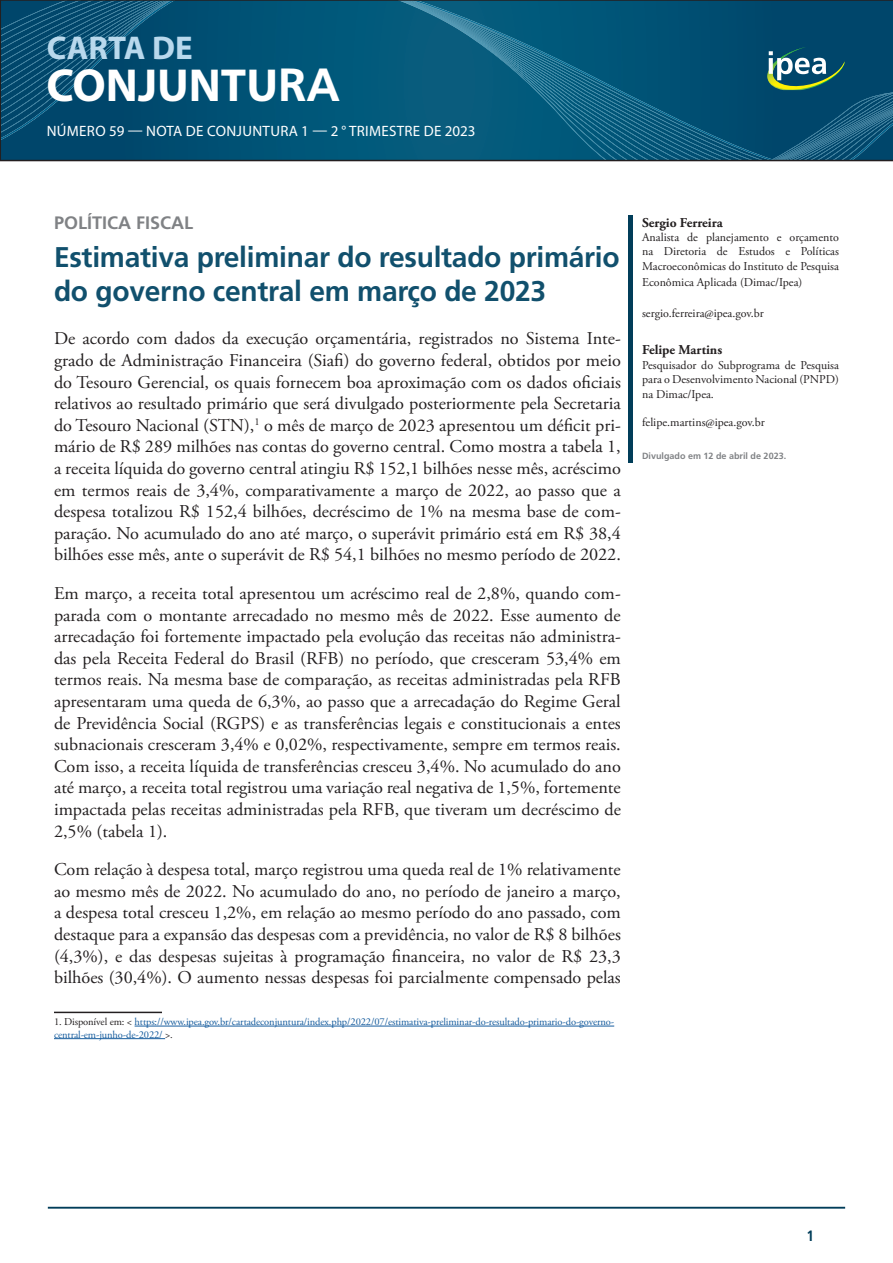
<style>
.page{position:relative;width:893px;height:1263px;background:#fff}
.page>*{position:absolute;margin:0;border:0;box-sizing:border-box;transform-origin:0 0}
.t1{font:700 46.5px "Myriad Pro";color:#fff}
.t2{font:700 33px "Myriad Pro";color:#b9d9ed}
.titulo-principal{font:700 28.5px/34.2px "Frutiger LT Pro";letter-spacing:-.01em;color:#11506d}
.corpo_de_texto{font:18px/21.6px "Adobe Garamond Pro";color:#231f20;text-align:justify}
.titulo-sessao{font:700 18px "Frutiger LT Pro";color:#808285}
.t3{font:15px "Myriad Pro";letter-spacing:.02em;color:#fff}
.t4{font:700 condensed 15px "Frutiger LT Pro";color:#013d59}
.nome_autor{font:700 13.5px "Adobe Garamond Pro";color:#231f20}
.email_autor{font:12px/14.4px "Adobe Garamond Pro";color:#231f20;text-align:justify}
.nome_autor-2{font:12px/14.4px "Adobe Garamond Pro";color:#231f20;text-align:justify}
.t5{font:10.5px/12.6px "Adobe Garamond Pro";letter-spacing:-.01em;color:#175d9e}
.email_autor-2{font:700 9px "Frutiger LT Pro";color:#808285}
.s1{font-family:"Frutiger LT Pro"}
.s2{color:#231f20}
</style>
<div class="page">
<svg style="left:0;top:0;width:893px;height:161px;background:#065476"></svg>
<hr style="left:48px;top:1207px;width:797px;height:1px;background:#013d59">
<img style="left:766px;top:47px;width:78px;height:44px">
<svg style="left:769px;top:51px;width:57px;height:29px"></svg>
<div style="left:628px;top:216px;width:5px;height:247px;background:#013d59"></div>
<hr style="left:54px;top:1012px;width:108px;height:1px;background:#231f20">
<hr style="left:135px;top:1026px;width:479px;height:1px;background:#175d9e">
<hr style="left:54px;top:1038px;width:111px;height:1px;background:#175d9e">
<h2 class="t2" style="left:47px;top:27px;width:147px">CARTA DE</h2>
<h1 class="t1" style="left:46px;top:55px;width:295px">CONJUNTU<span class="s1">RA</span></h1>
<p class="t3" style="left:47px;top:122px;width:430px">NÚMERO 59 — NOTA DE CONJUNTURA 1 — 2 ° TRIMESTRE DE 2023</p>
<p class="titulo-sessao" style="left:54px;top:212px;width:141px">POLÍTICA FISCAL</p>
<p class="titulo-principal" style="left:54px;top:240px;width:567px">Estimativa preliminar do resultado primário do governo central em março de 2023</p>
<p class="corpo_de_texto" style="left:54px;top:328px;width:568px">De acordo com dados da execução orçamentária, registrados no Sistema Inte&shy;grado de Administração Financeira (Siafi) do governo federal, obtidos por meio do Tesouro Gerencial, os quais fornecem boa aproximação com os dados oficiais relativos ao resultado primário que será divulgado posteriormente pela Secretaria do Tesouro Nacional (STN),<sup>1</sup> o mês de março de 2023 apresentou um déficit pri&shy;mário de R$ 289 milhões nas contas do governo central. Como mostra a tabela 1, a receita líquida do governo central atingiu R$ 152,1 bilhões nesse mês, acréscimo em termos reais de 3,4%, comparativamente a março de 2022, ao passo que a despesa totalizou R$ 152,4 bilhões, decréscimo de 1% na mesma base de com&shy;paração. No acumulado do ano até março, o superávit primário está em R$ 38,4 bilhões esse mês, ante o superávit de R$ 54,1 bilhões no mesmo período de 2022.</p>
<p class="corpo_de_texto" style="left:54px;top:583px;width:568px">Em março, a receita total apresentou um acréscimo real de 2,8%, quando com&shy;parada com o montante arrecadado no mesmo mês de 2022. Esse aumento de arrecadação foi fortemente impactado pela evolução das receitas não administra&shy;das pela Receita Federal do Brasil (RFB) no período, que cresceram 53,4% em termos reais. Na mesma base de comparação, as receitas administradas pela RFB apresentaram uma queda de 6,3%, ao passo que a arrecadação do Regime Geral de Previdência Social (RGPS) e as transferências legais e constitucionais a entes subnacionais cresceram 3,4% e 0,02%, respectivamente, sempre em termos reais.<br>Com isso, a receita líquida de transferências cresceu 3,4%. No acumulado do ano até março, a receita total registrou uma variação real negativa de 1,5%, fortemente impactada pelas receitas administradas pela RFB, que tiveram um decréscimo de 2,5% (tabela 1).</p>
<p class="corpo_de_texto" style="left:54px;top:859px;width:568px">Com relação à despesa total, março registrou uma queda real de 1% relativamente ao mesmo mês de 2022. No acumulado do ano, no período de janeiro a março, a despesa total cresceu 1,2%, em relação ao mesmo período do ano passado, com destaque para a expansão das despesas com a previdência, no valor de R$ 8 bilhões (4,3%), e das despesas sujeitas à programação financeira, no valor de R$ 23,3 bilhões (30,4%). O aumento nessas despesas foi parcialmente compensado pelas</p>
<p class="t5" style="left:54px;top:1016px;width:562px"><span class="s2">1. Disponível em: &lt;</span> https://www.ipea.gov.br/cartadeconjuntura/index.php/2022/07/estimativa-preliminar-do-resultado-primario-do-governo&shy;central-em-junho-de-2022/ <span class="s2">&gt;.</span></p>
<p class="nome_autor" style="left:642px;top:215px;width:82px">Sergio Ferreira</p>
<p class="nome_autor-2" style="left:642px;top:230px;width:198px">Analista de planejamento e orçamento na Diretoria de Estudos e Políticas Macroeconômicas do Instituto de Pesquisa</p>
<p class="nome_autor-2" style="left:642px;top:275px;width:162px">Econômica Aplicada (Dimac/Ipea)</p>
<p class="email_autor" style="left:642px;top:306px;width:123px">sergio.ferreira@ipea.gov.br</p>
<p class="nome_autor" style="left:642px;top:342px;width:82px">Felipe Martins</p>
<p class="email_autor" style="left:642px;top:358px;width:198px">Pesquisador do Subprograma de Pesquisa para o Desenvolvimento Nacional (PNPD) na Dimac/Ipea.</p>
<p class="email_autor" style="left:642px;top:416px;width:124px">felipe.martins@ipea.gov.br</p>
<p class="email_autor-2" style="left:642px;top:450px;width:146px">Divulgado em 12 de abril de 2023.</p>
<p class="t4" style="left:807px;top:1227px;width:9px">1</p>
</div>
